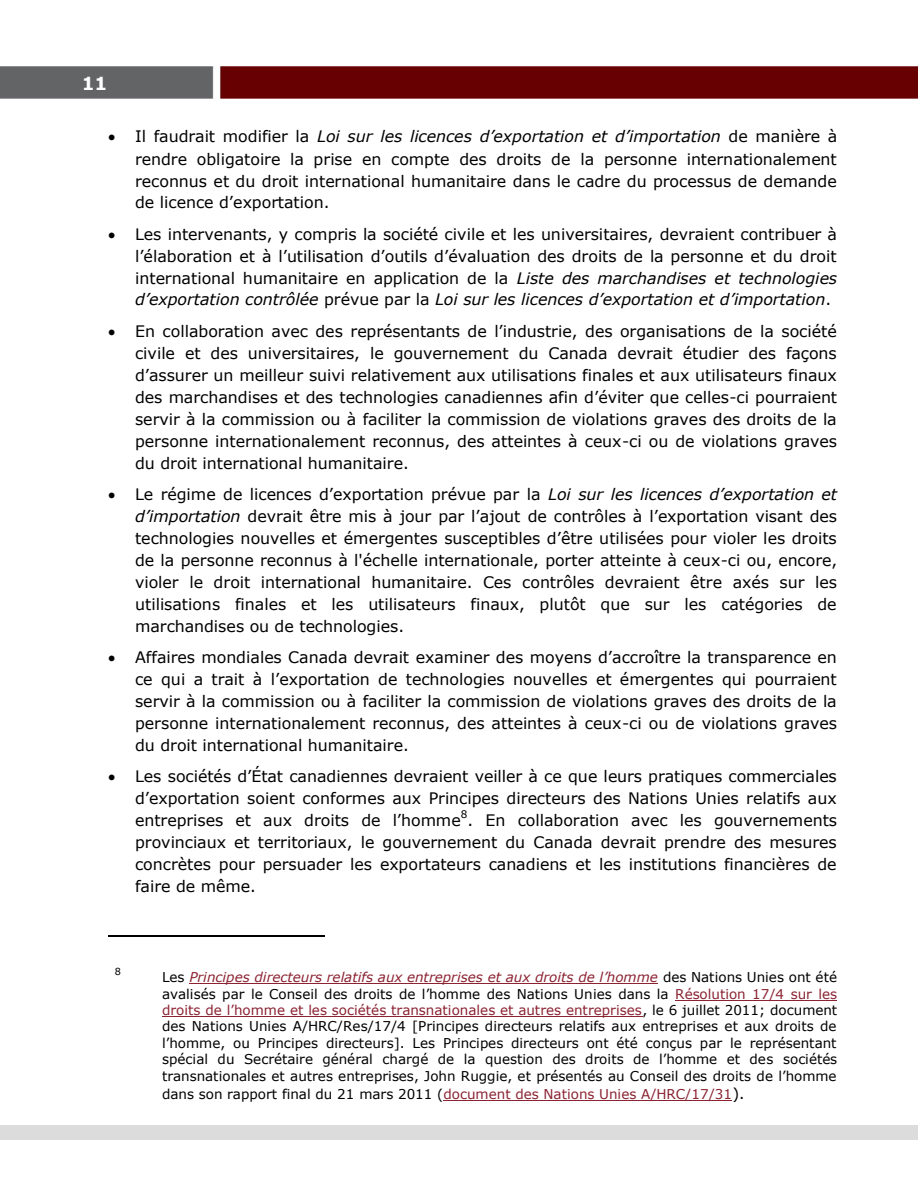
<style>
.page{position:relative;width:918px;height:1188px;background:#fff}
.page>*{position:absolute;margin:0;border:0;box-sizing:border-box;transform-origin:0 0}
.t1{font:700 18px "Verdana";color:#fff}
.t2{font:15.9px/22px "Verdana";color:#000;text-align:justify}
.t3{font:13.5px/16.5px "Verdana";color:#000;text-align:justify}
.t4{font:13.5px "Verdana";color:#8b2332}
.t5{font:10.5px "Verdana";color:#000}
.t6{font:9.75px "Verdana";color:#000}
.s1{font-style:italic}
.s2{font-style:italic;color:#8b2332}
.s3{color:#8b2332}
.s4{color:#000}
.s5{font-size:15px;color:#000}
</style>
<div class="page">
<img style="left:0;top:67px;width:918px;height:32px">
<div style="left:0;top:1126px;width:918px;height:14px;background:#dcdcdc"></div>
<hr style="left:108px;top:935px;width:216px;height:1px;background:#000">
<hr style="left:189px;top:983px;width:469px;height:1px;background:#8b2332">
<hr style="left:675px;top:1000px;width:162px;height:1px;background:#8b2332">
<hr style="left:162px;top:1016px;width:481px;height:1px;background:#8b2332">
<hr style="left:443px;top:1100px;width:289px;height:1px;background:#8b2332">
<p class="t1" style="left:82px;top:72px;width:27px">11</p>
<p class="t2" style="left:135px;top:125px;width:704px;text-indent:-27px">• Il faudrait modifier la <span class="s1">Loi sur les licences d’exportation et d’importation</span> de manière à rendre obligatoire la prise en compte des droits de la personne internationalement reconnus et du droit international humanitaire dans le cadre du processus de demande de licence d’exportation.</p>
<p class="t2" style="left:135px;top:222px;width:704px;text-indent:-27px">• Les intervenants, y compris la société civile et les universitaires, devraient contribuer à l’élaboration et à l’utilisation d’outils d’évaluation des droits de la personne et du droit international humanitaire en application de la <span class="s1">Liste des marchandises et technologies d’exportation contrôlée</span> prévue par la <span class="s1">Loi sur les licences d’exportation et d’importation</span>.</p>
<p class="t2" style="left:135px;top:319px;width:704px;text-indent:-27px">• En collaboration avec des représentants de l’industrie, des organisations de la société civile et des universitaires, le gouvernement du Canada devrait étudier des façons d’assurer un meilleur suivi relativement aux utilisations finales et aux utilisateurs finaux des marchandises et des technologies canadiennes afin d’éviter que celles-ci pourraient servir à la commission ou à faciliter la commission de violations graves des droits de la personne internationalement reconnus, des atteintes à ceux-ci ou de violations graves du droit international humanitaire.</p>
<p class="t2" style="left:135px;top:482px;width:704px;text-indent:-27px">• Le régime de licences d’exportation prévue par la <span class="s1">Loi sur les licences d’exportation et d’importation</span> devrait être mis à jour par l’ajout de contrôles à l’exportation visant des technologies nouvelles et émergentes susceptibles d’être utilisées pour violer les droits de la personne reconnus à l'échelle internationale, porter atteinte à ceux-ci ou, encore, violer le droit international humanitaire. Ces contrôles devraient être axés sur les utilisations finales et les utilisateurs finaux, plutôt que sur les catégories de marchandises ou de technologies.</p>
<p class="t2" style="left:135px;top:645px;width:704px;text-indent:-27px">• Affaires mondiales Canada devrait examiner des moyens d’accroître la transparence en ce qui a trait à l’exportation de technologies nouvelles et émergentes qui pourraient servir à la commission ou à faciliter la commission de violations graves des droits de la personne internationalement reconnus, des atteintes à ceux-ci ou de violations graves du droit international humanitaire.</p>
<p class="t2" style="left:135px;top:764px;width:704px;text-indent:-27px">• Les sociétés d’État canadiennes devraient veiller à ce que leurs pratiques commerciales d’exportation soient conformes aux Principes directeurs des Nations Unies relatifs aux entreprises et aux droits de l’homme . En collaboration avec les gouvernements</p>
<p class="t5" style="left:461px;top:808px;width:8px">8</p>
<p class="t2" style="left:135px;top:831px;width:703px">provinciaux et territoriaux, le gouvernement du Canada devrait prendre des mesures concrètes pour persuader les exportateurs canadiens et les institutions financières de faire de même.</p>
<p class="t6" style="left:115px;top:965px;width:8px">8</p>
<p class="t3" style="left:162px;top:968px;width:677px">Les <span class="s2">Principes directeurs relatifs aux entreprises et aux droits de l’homme</span> des Nations Unies ont été avalisés par le Conseil des droits de l’homme des Nations Unies dans la <span class="s3">Résolution 17/4 sur les droits de l’homme et les sociétés transnationales et autres entreprises</span>, le 6 juillet 2011; document des Nations Unies A/HRC/Res/17/4 [Principes directeurs relatifs aux entreprises et aux droits de l’homme, ou Principes directeurs]. Les Principes directeurs ont été conçus par le représentant spécial du Secrétaire général chargé de la question des droits de l’homme et des sociétés transnationales et autres entreprises, John Ruggie, et présentés au Conseil des droits de l’homme</p>
<p class="t4" style="left:162px;top:1085px;width:584px"><span class="s4">dans son rapport final du 21 mars 2011 (</span>document des Nations Unies A/HRC/17/31<span class="s5">).</span></p>
</div>
